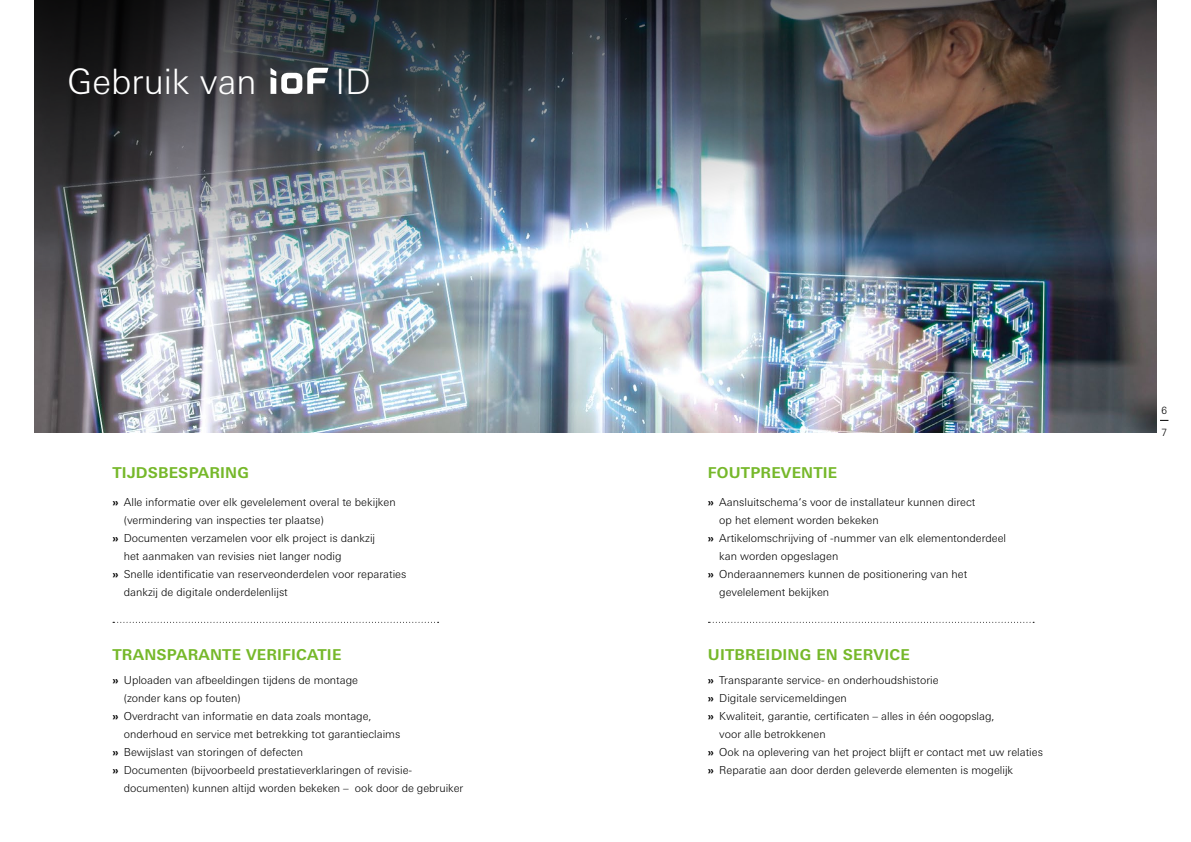
<style>
.page{position:relative;width:1191px;height:842px;background:#fff}
.page>*{position:absolute;margin:0;border:0;box-sizing:border-box;transform-origin:0 0}
.t1{font:300 35px "Univers For Schueco 330";color:#fff}
.t2{font:700 15px "Univers For Schueco 630";letter-spacing:.01em;color:#76b82a}
.t3{font:300 11px "Univers For Schueco 330";color:#000}
.t4{font:300 10px "Univers For Schueco 330";color:#000}
.s1{font-family:"Univers For Schueco 630";font-weight:700}
</style>
<div class="page">
<img style="left:34px;top:0;width:1123px;height:433px">
<svg style="left:113px;top:622px;width:325px;height:1px"></svg>
<svg style="left:708px;top:622px;width:326px;height:1px"></svg>
<svg style="left:270px;top:68px;width:58px;height:26px"></svg>
<h1 class="t1" style="left:68px;top:61px;width:190px">Gebruik van</h1>
<h1 class="t1" style="left:335px;top:61px;width:37px">ID</h1>
<h2 class="t2" style="left:112px;top:464px;width:138px">TIJDSBESPARING</h2>
<p class="t3" style="left:112px;top:496px;width:285px"><span class="s1">»</span> Alle informatie over elk gevelelement overal te bekijken</p>
<p class="t3" style="left:124px;top:514px;width:202px">(vermindering van inspecties ter plaatse)</p>
<p class="t3" style="left:112px;top:532px;width:264px"><span class="s1">»</span> Documenten verzamelen voor elk project is dankzij</p>
<p class="t3" style="left:124px;top:550px;width:219px">het aanmaken van revisies niet langer nodig</p>
<p class="t3" style="left:112px;top:568px;width:295px"><span class="s1">»</span> Snelle identificatie van reserveonderdelen voor reparaties</p>
<p class="t3" style="left:124px;top:586px;width:165px">dankzij de digitale onderdelenlijst</p>
<h2 class="t2" style="left:112px;top:646px;width:230px">TRANSPARANTE VERIFICATIE</h2>
<p class="t3" style="left:112px;top:674px;width:247px"><span class="s1">»</span> Uploaden van afbeeldingen tijdens de montage</p>
<p class="t3" style="left:124px;top:692px;width:118px">(zonder kans op fouten)</p>
<p class="t3" style="left:112px;top:710px;width:261px"><span class="s1">»</span> Overdracht van informatie en data zoals montage,</p>
<p class="t3" style="left:124px;top:728px;width:278px">onderhoud en service met betrekking tot garantieclaims</p>
<p class="t3" style="left:112px;top:746px;width:192px"><span class="s1">»</span> Bewijslast van storingen of defecten</p>
<p class="t3" style="left:112px;top:764px;width:301px"><span class="s1">»</span> Documenten (bijvoorbeeld prestatieverklaringen of revisie-</p>
<p class="t3" style="left:124px;top:782px;width:341px">documenten) kunnen altijd worden bekeken – ook door de gebruiker</p>
<h2 class="t2" style="left:708px;top:464px;width:131px">FOUTPREVENTIE</h2>
<p class="t3" style="left:708px;top:496px;width:269px"><span class="s1">»</span> Aansluitschema‘s voor de installateur kunnen direct</p>
<p class="t3" style="left:719px;top:514px;width:161px">op het element worden bekeken</p>
<p class="t3" style="left:708px;top:532px;width:300px"><span class="s1">»</span> Artikelomschrijving of -nummer van elk elementonderdeel</p>
<p class="t3" style="left:719px;top:550px;width:120px">kan worden opgeslagen</p>
<p class="t3" style="left:708px;top:568px;width:261px"><span class="s1">»</span> Onderaannemers kunnen de positionering van het</p>
<p class="t3" style="left:719px;top:586px;width:111px">gevelelement bekijken</p>
<h2 class="t2" style="left:708px;top:646px;width:203px">UITBREIDING EN SERVICE</h2>
<p class="t3" style="left:708px;top:674px;width:232px"><span class="s1">»</span> Transparante service- en onderhoudshistorie</p>
<p class="t3" style="left:708px;top:692px;width:140px"><span class="s1">»</span> Digitale servicemeldingen</p>
<p class="t3" style="left:708px;top:710px;width:288px"><span class="s1">»</span> Kwaliteit, garantie, certificaten – alles in één oogopslag,</p>
<p class="t3" style="left:719px;top:728px;width:108px">voor alle betrokkenen</p>
<p class="t3" style="left:708px;top:746px;width:336px"><span class="s1">»</span> Ook na oplevering van het project blijft er contact met uw relaties</p>
<p class="t3" style="left:708px;top:764px;width:307px"><span class="s1">»</span> Reparatie aan door derden geleverde elementen is mogelijk</p>
<p class="t4" style="left:1161px;top:404px;width:7px">6</p>
<p class="t4" style="left:1161px;top:426px;width:7px">7</p>
</div>
